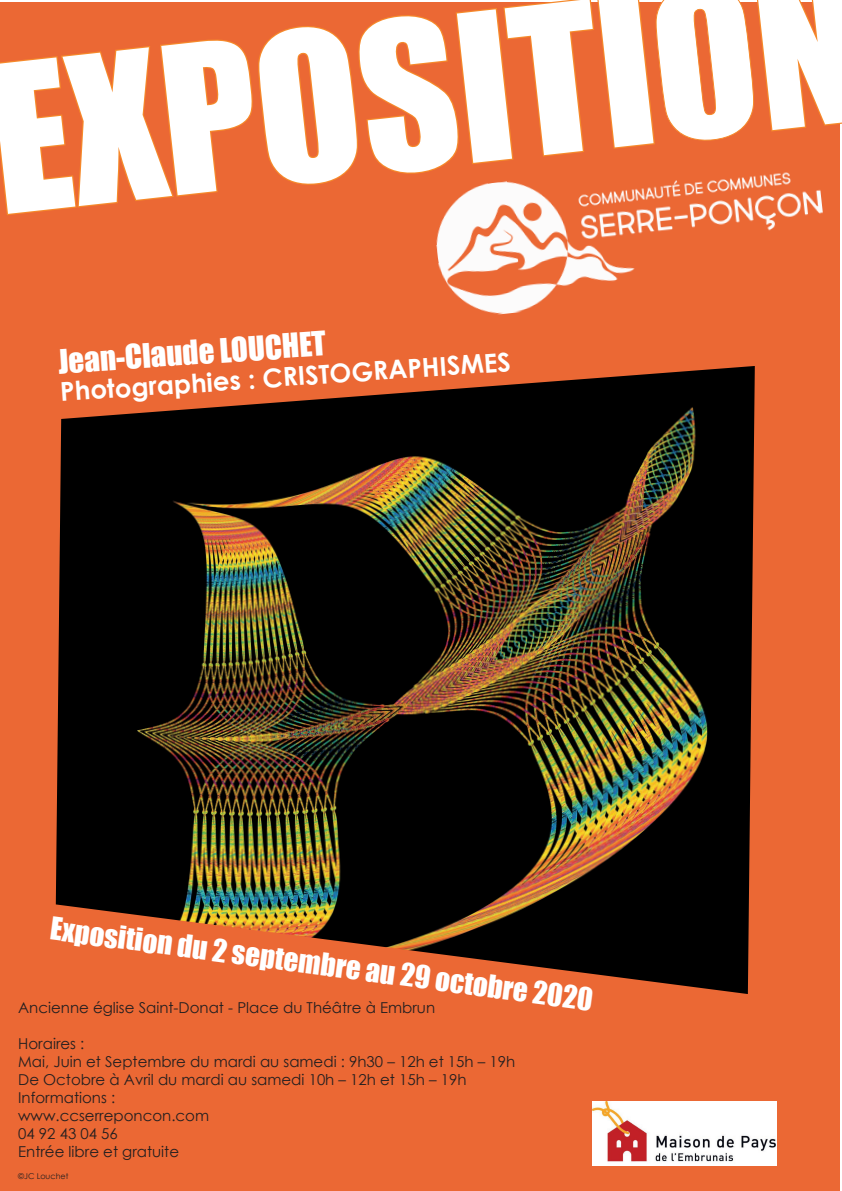
<style>
.page{position:relative;width:842px;height:1191px;background:#fff}
.page>*{position:absolute;margin:0;border:0;box-sizing:border-box;transform-origin:0 0}
.t1{font:190px "Impact";color:#fff}
.t2{font:31px "Impact";color:#fff}
.t3{font:29px "Impact";color:#fff}
.t4{font:700 26px "Century Gothic";color:#fff}
.t5{font:15px/18px "Century Gothic";color:#231f20}
.t6{font:8px "Century Gothic";color:#231f20}
</style>
<div class="page">
<div style="left:0;top:2px;width:839px;height:1189px;background:#eb6834"></div>
<svg style="left:0;top:0;width:842px;height:216px"></svg>
<img style="left:430px;top:148px;width:400px;height:167px">
<img style="left:56px;top:366px;width:699px;height:628px">
<img style="left:593px;top:1101px;width:183px;height:64px">
<h1 class="t1" style="left:-23px;top:-8px;width:873px;rotate:-6deg">EXPOSITION</h1>
<h2 class="t2" style="left:57px;top:338px;width:270px;rotate:-4deg">Jean-Claude LOUCHET</h2>
<h3 class="t4" style="left:59px;top:373px;width:453px;rotate:-4deg">Photographies : CRISTOGRAPHISMES</h3>
<h3 class="t3" style="left:54px;top:903px;width:548px;rotate:8deg">Exposition du 2 septembre au 29 octobre 2020</h3>
<p class="t5" style="left:18px;top:998px;width:419px">Ancienne église Saint-Donat - Place du Théâtre à Embrun</p>
<p class="t5" style="left:18px;top:1034px;width:499px">Horaires :<br>Mai, Juin et Septembre du mardi au samedi : 9h30 – 12h et 15h – 19h<br>De Octobre à Avril du mardi au samedi 10h – 12h et 15h – 19h<br>Informations :<br>www.ccserreponcon.com<br>04 92 43 04 56<br>Entrée libre et gratuite</p>
<p class="t6" style="left:18px;top:1170px;width:52px">©JC Louchet</p>
</div>
